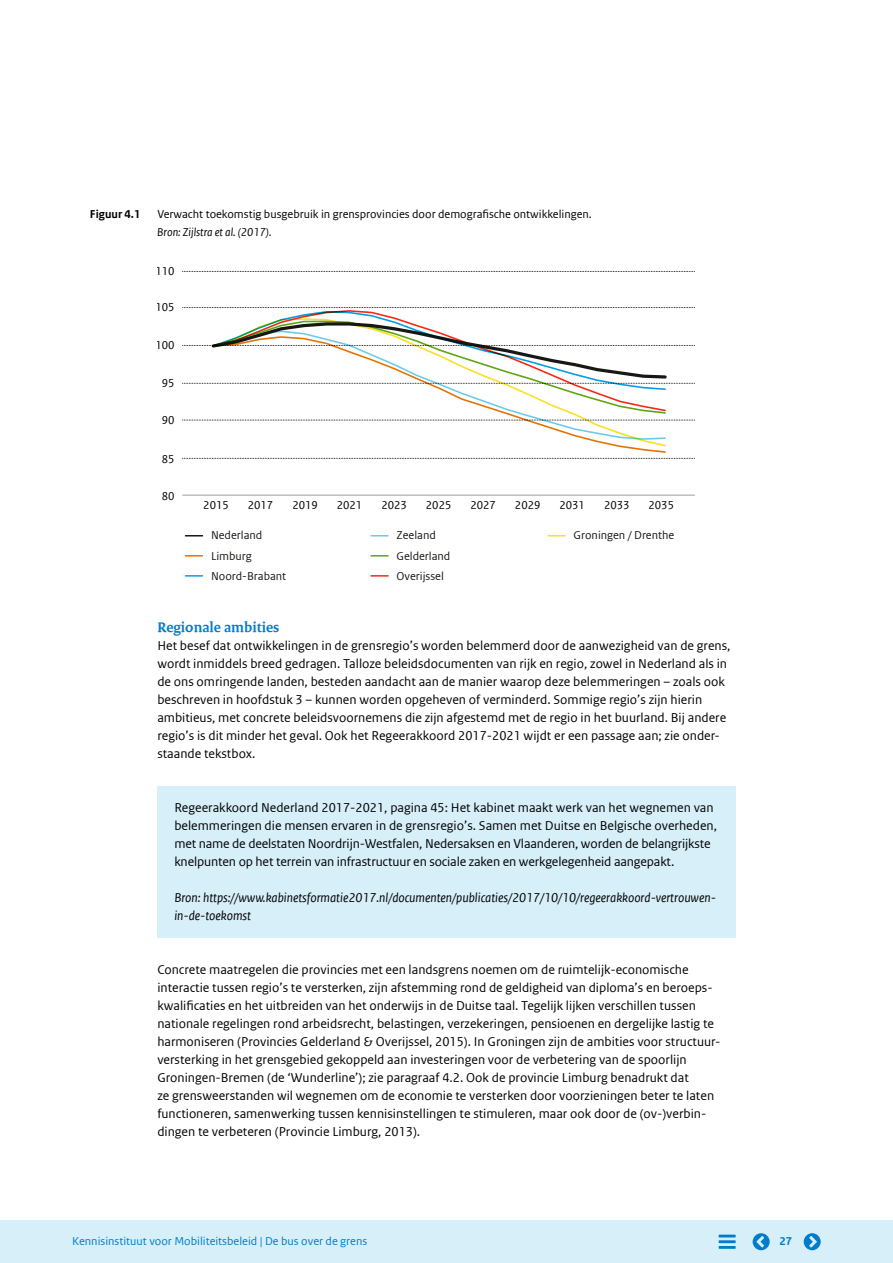
<style>
.page{position:relative;width:893px;height:1263px;background:#fff}
.page>*{position:absolute;margin:0;border:0;box-sizing:border-box;transform-origin:0 0}
._10_RO_Broodtekst{font:700 15px "Rijksoverheid Serif Web";color:#007ccb}
._10_RO_Broodtekst-2{font:13.5px/18px "Rijksoverheid Sans Web Text";color:#000}
._24_RO_Kader_Broodte{font:13.5px/18px "Rijksoverheid Sans Web Text";letter-spacing:-.01em;color:#000}
._24_RO_Kader_Broodte-2{font:italic 13.5px/18px "Rijksoverheid Sans Web Text";color:#000}
.Figuur_titel{font:12px "Rijksoverheid Sans Web Text";color:#000}
.t1{font:12px/20.1px "Rijksoverheid Sans Web Text";color:#171714}
.t2{font:12px "Rijksoverheid Sans Web Text";color:#007ccb}
.Figuur_titel-2{font:italic 12px "Rijksoverheid Sans Web Text";color:#000}
.Figuur_titel-3{font:700 12px "Rijksoverheid Sans Web Text";color:#000}
.t3{font:700 12px "Rijksoverheid Sans Web Text";color:#007ccb}
</style>
<div class="page">
<div style="left:157px;top:786px;width:579px;height:97px;background:#d6eff9"></div>
<div style="left:157px;top:876px;width:579px;height:61px;background:#d6eff9"></div>
<hr style="left:183px;top:495px;width:512px;height:1px;background:#9d9d9c">
<svg style="left:183px;top:271px;width:512px;height:1px"></svg>
<svg style="left:183px;top:458px;width:512px;height:1px"></svg>
<svg style="left:185px;top:535px;width:17px;height:1px"></svg>
<svg style="left:185px;top:555px;width:17px;height:1px"></svg>
<svg style="left:185px;top:575px;width:17px;height:2px"></svg>
<svg style="left:371px;top:535px;width:17px;height:1px"></svg>
<svg style="left:371px;top:555px;width:17px;height:1px"></svg>
<svg style="left:371px;top:575px;width:17px;height:2px"></svg>
<svg style="left:548px;top:535px;width:17px;height:1px"></svg>
<svg style="left:183px;top:307px;width:512px;height:114px"></svg>
<svg style="left:211px;top:309px;width:456px;height:8px"></svg>
<svg style="left:211px;top:317px;width:456px;height:130px"></svg>
<div style="left:0;top:1220px;width:893px;height:43px;background:#d6eff9"></div>
<hr style="left:719px;top:1246px;width:17px;height:3px;background:#007ccb">
<hr style="left:719px;top:1240px;width:17px;height:3px;background:#007ccb">
<hr style="left:719px;top:1234px;width:17px;height:3px;background:#007ccb">
<svg style="left:804px;top:1233px;width:17px;height:17px"></svg>
<svg style="left:753px;top:1233px;width:17px;height:17px"></svg>
<p class="Figuur_titel-3" style="left:90px;top:207px;width:52px">Figuur 4.1</p>
<p class="Figuur_titel" style="left:157px;top:207px;width:436px">Verwacht toekomstig busgebruik in grensprovincies door demografische ontwikkelingen.</p>
<p class="Figuur_titel-2" style="left:157px;top:225px;width:116px">Bron: Zijlstra et al. (2017).</p>
<p class="Figuur_titel" style="left:156px;top:264px;width:21px">110</p>
<p class="Figuur_titel" style="left:156px;top:300px;width:21px">105</p>
<p class="Figuur_titel" style="left:156px;top:338px;width:21px">100</p>
<p class="Figuur_titel" style="left:162px;top:376px;width:14px">95</p>
<p class="Figuur_titel" style="left:162px;top:414px;width:14px">90</p>
<p class="Figuur_titel" style="left:162px;top:452px;width:14px">85</p>
<p class="Figuur_titel" style="left:162px;top:490px;width:14px">80</p>
<p class="Figuur_titel" style="left:203px;top:498px;width:27px">2015</p>
<p class="Figuur_titel" style="left:248px;top:498px;width:27px">2017</p>
<p class="Figuur_titel" style="left:292px;top:498px;width:27px">2019</p>
<p class="Figuur_titel" style="left:337px;top:498px;width:27px">2021</p>
<p class="Figuur_titel" style="left:381px;top:498px;width:27px">2023</p>
<p class="Figuur_titel" style="left:426px;top:498px;width:27px">2025</p>
<p class="Figuur_titel" style="left:470px;top:498px;width:27px">2027</p>
<p class="Figuur_titel" style="left:515px;top:498px;width:27px">2029</p>
<p class="Figuur_titel" style="left:559px;top:498px;width:27px">2031</p>
<p class="Figuur_titel" style="left:604px;top:498px;width:27px">2033</p>
<p class="Figuur_titel" style="left:648px;top:498px;width:27px">2035</p>
<p class="t1" style="left:211px;top:525px;width:77px">Nederland<br>Limburg<br>Noord-Brabant</p>
<p class="t1" style="left:397px;top:525px;width:55px">Zeeland<br>Gelderland<br>Overijssel</p>
<p class="t1" style="left:574px;top:525px;width:102px">Groningen / Drenthe</p>
<p class="_10_RO_Broodtekst" style="left:157px;top:618px;width:124px">Regionale ambities</p>
<p class="_10_RO_Broodtekst-2" style="left:157px;top:636px;width:575px">Het besef dat ontwikkelingen in de grensregio’s worden belemmerd door de aanwezigheid van de grens, wordt inmiddels breed gedragen. Talloze beleidsdocumenten van rijk en regio, zowel in Nederland als in de ons omringende landen, besteden aandacht aan de manier waarop deze belemmeringen – zoals ook beschreven in hoofdstuk 3 – kunnen worden opgeheven of verminderd. Sommige regio’s zijn hierin ambitieus, met concrete beleidsvoornemens die zijn afgestemd met de regio in het buurland. Bij andere regio’s is dit minder het geval. Ook het Regeerakkoord 2017-2021 wijdt er een passage aan; zie onder&shy;staande tekstbox.</p>
<p class="_24_RO_Kader_Broodte" style="left:174px;top:798px;width:544px">Regeerakkoord Nederland 2017-2021, pagina 45: Het kabinet maakt werk van het wegnemen van belemmeringen die mensen ervaren in de grensregio’s. Samen met Duitse en Belgische overheden, met name de deelstaten Noordrijn-Westfalen, Nedersaksen en Vlaanderen, worden de belangrijkste knelpunten op het terrein van infrastructuur en sociale zaken en werkgelegenheid aangepakt.</p>
<p class="_24_RO_Kader_Broodte-2" style="left:174px;top:888px;width:543px">Bron: https://www.kabinetsformatie2017.nl/documenten/publicaties/2017/10/10/regeerakkoord-vertrouwen&shy;in-de-toekomst</p>
<p class="_10_RO_Broodtekst-2" style="left:157px;top:960px;width:565px">Concrete maatregelen die provincies met een landsgrens noemen om de ruimtelijk-economische interactie tussen regio’s te versterken, zijn afstemming rond de geldigheid van diploma’s en beroeps&shy;kwalificaties en het uitbreiden van het onderwijs in de Duitse taal. Tegelijk lijken verschillen tussen nationale regelingen rond arbeidsrecht, belastingen, verzekeringen, pensioenen en dergelijke lastig te harmoniseren (Provincies Gelderland &amp; Overijssel, 2015). In Groningen zijn de ambities voor structuur&shy;versterking in het grensgebied gekoppeld aan investeringen voor de verbetering van de spoorlijn Groningen-Bremen (de ‘Wunderline’); zie paragraaf 4.2. Ook de provincie Limburg benadrukt dat<br>ze grensweerstanden wil wegnemen om de economie te versterken door voorzieningen beter te laten functioneren, samenwerking tussen kennisinstellingen te stimuleren, maar ook door de (ov-)verbin&shy;dingen te verbeteren (Provincie Limburg, 2013).</p>
<p class="t2" style="left:72px;top:1234px;width:296px">Kennisinstituut voor Mobiliteitsbeleid | De bus over de grens</p>
<p class="t3" style="left:779px;top:1234px;width:14px">27</p>
</div>
